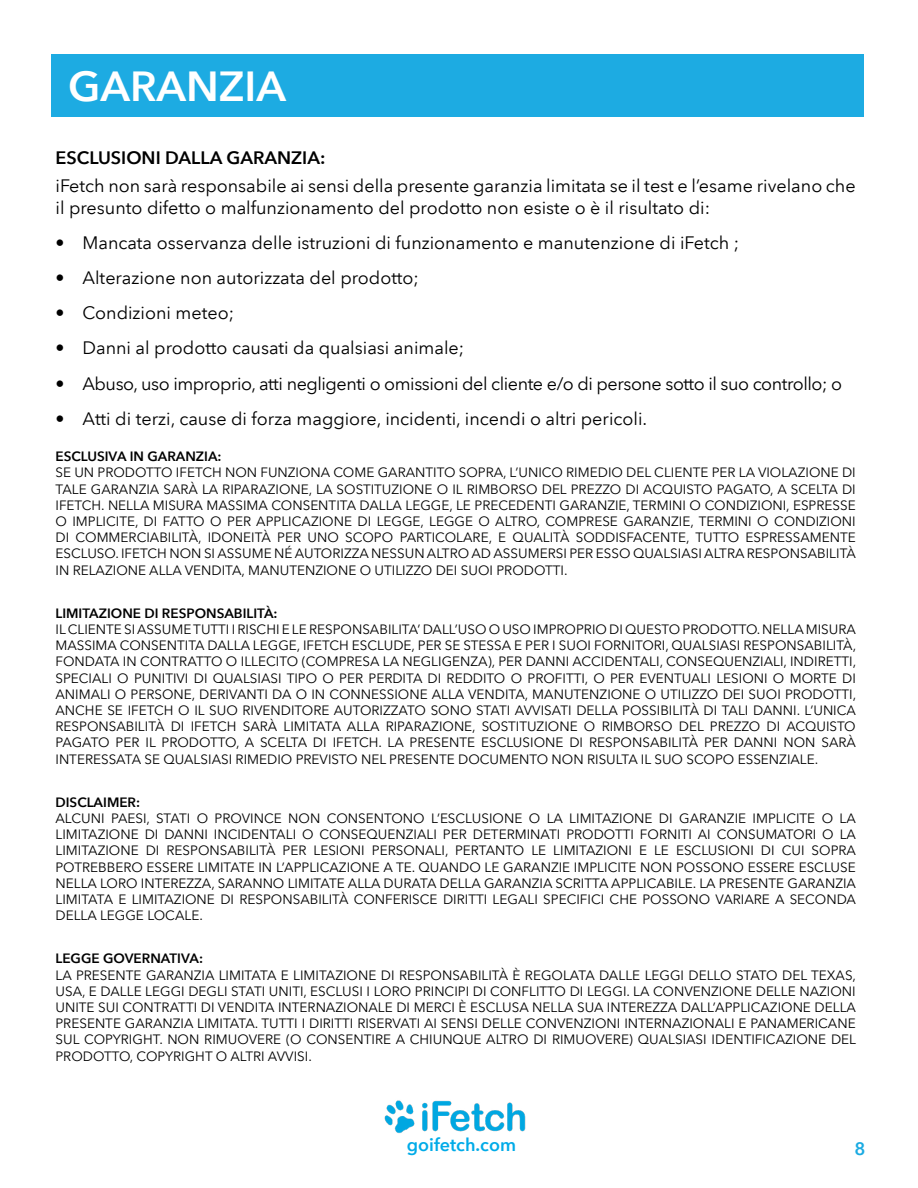
<style>
.page{position:relative;width:918px;height:1188px;background:#fff}
.page>*{position:absolute;margin:0;border:0;box-sizing:border-box;transform-origin:0 0}
.t1{font:600 42px "Avenir Next LT Pro";color:#fff}
.t2{font:18px/21.6px "Avenir Next LT Pro";color:#000}
.t3{font:18px "Avenir Next LT Pro";letter-spacing:-.025em;color:#000}
.t4{font:600 18px "Avenir Next LT Pro";color:#000}
.t5{font:600 18px "Avenir Next LT Pro";color:#00abe8}
.t6{font:600 18px "Avenir Next LT Pro";color:#1babe2}
.t7{font:13.5px/16.2px "Avenir Next LT Pro";color:#000;text-align:justify}
.t8{font:600 13.5px "Avenir Next LT Pro";color:#000}
</style>
<div class="page">
<img style="left:384px;top:1100px;width:142px;height:33px">
<div style="left:52px;top:54px;width:812px;height:63px;background:#1dabe2"></div>
<h1 class="t1" style="left:68px;top:61px;width:220px">GARANZIA</h1>
<h2 class="t4" style="left:56px;top:147px;width:271px">ESCLUSIONI DALLA GARANZIA:</h2>
<h2 class="t2" style="left:56px;top:175px;width:802px">iFetch non sarà responsabile ai sensi della presente garanzia limitata se il test e l’esame rivelano che il presunto difetto o malfunzionamento del prodotto non esiste o è il risultato di:</h2>
<h2 class="t2" style="left:56px;top:232px;width:685px">• Mancata osservanza delle istruzioni di funzionamento e manutenzione di iFetch ;</h2>
<h2 class="t2" style="left:56px;top:267px;width:365px">• Alterazione non autorizzata del prodotto;</h2>
<h2 class="t2" style="left:56px;top:302px;width:180px">• Condizioni meteo;</h2>
<h2 class="t2" style="left:56px;top:337px;width:410px">• Danni al prodotto causati da qualsiasi animale;</h2>
<h2 class="t3" style="left:56px;top:373px;width:788px">• Abuso, uso improprio, atti negligenti o omissioni del cliente e/o di persone sotto il suo controllo; o</h2>
<h2 class="t2" style="left:56px;top:408px;width:593px">• Atti di terzi, cause di forza maggiore, incidenti, incendi o altri pericoli.</h2>
<p class="t8" style="left:56px;top:448px;width:168px">ESCLUSIVA IN GARANZIA:</p>
<p class="t7" style="left:56px;top:465px;width:802px">SE UN PRODOTTO IFETCH NON FUNZIONA COME GARANTITO SOPRA, L’UNICO RIMEDIO DEL CLIENTE PER LA VIOLAZIONE DI TALE GARANZIA SARÀ LA RIPARAZIONE, LA SOSTITUZIONE O IL RIMBORSO DEL PREZZO DI ACQUISTO PAGATO, A SCELTA DI IFETCH. NELLA MISURA MASSIMA CONSENTITA DALLA LEGGE, LE PRECEDENTI GARANZIE, TERMINI O CONDIZIONI, ESPRESSE O IMPLICITE, DI FATTO O PER APPLICAZIONE DI LEGGE, LEGGE O ALTRO, COMPRESE GARANZIE, TERMINI O CONDIZIONI DI COMMERCIABILITÀ, IDONEITÀ PER UNO SCOPO PARTICOLARE, E QUALITÀ SODDISFACENTE, TUTTO ESPRESSAMENTE ESCLUSO. IFETCH NON SI ASSUME NÉ AUTORIZZA NESSUN ALTRO AD ASSUMERSI PER ESSO QUALSIASI ALTRA RESPONSABILITÀ IN RELAZIONE ALLA VENDITA, MANUTENZIONE O UTILIZZO DEI SUOI PRODOTTI.</p>
<p class="t8" style="left:56px;top:605px;width:224px">LIMITAZIONE DI RESPONSABILITÀ:</p>
<p class="t7" style="left:56px;top:621px;width:802px">IL CLIENTE SI ASSUME TUTTI I RISCHI E LE RESPONSABILITA’ DALL’USO O USO IMPROPRIO DI QUESTO PRODOTTO. NELLA MISURA MASSIMA CONSENTITA DALLA LEGGE, IFETCH ESCLUDE, PER SE STESSA E PER I SUOI FORNITORI, QUALSIASI RESPONSABILITÀ, FONDATA IN CONTRATTO O ILLECITO (COMPRESA LA NEGLIGENZA), PER DANNI ACCIDENTALI, CONSEQUENZIALI, INDIRETTI, SPECIALI O PUNITIVI DI QUALSIASI TIPO O PER PERDITA DI REDDITO O PROFITTI, O PER EVENTUALI LESIONI O MORTE DI ANIMALI O PERSONE, DERIVANTI DA O IN CONNESSIONE ALLA VENDITA, MANUTENZIONE O UTILIZZO DEI SUOI PRODOTTI, ANCHE SE IFETCH O IL SUO RIVENDITORE AUTORIZZATO SONO STATI AVVISATI DELLA POSSIBILITÀ DI TALI DANNI. L’UNICA RESPONSABILITÀ DI IFETCH SARÀ LIMITATA ALLA RIPARAZIONE, SOSTITUZIONE O RIMBORSO DEL PREZZO DI ACQUISTO PAGATO PER IL PRODOTTO, A SCELTA DI IFETCH. LA PRESENTE ESCLUSIONE DI RESPONSABILITÀ PER DANNI NON SARÀ INTERESSATA SE QUALSIASI RIMEDIO PREVISTO NEL PRESENTE DOCUMENTO NON RISULTA IL SUO SCOPO ESSENZIALE.</p>
<p class="t8" style="left:56px;top:794px;width:86px">DISCLAIMER:</p>
<p class="t7" style="left:56px;top:810px;width:802px">ALCUNI PAESI, STATI O PROVINCE NON CONSENTONO L’ESCLUSIONE O LA LIMITAZIONE DI GARANZIE IMPLICITE O LA LIMITAZIONE DI DANNI INCIDENTALI O CONSEQUENZIALI PER DETERMINATI PRODOTTI FORNITI AI CONSUMATORI O LA LIMITAZIONE DI RESPONSABILITÀ PER LESIONI PERSONALI, PERTANTO LE LIMITAZIONI E LE ESCLUSIONI DI CUI SOPRA POTREBBERO ESSERE LIMITATE IN L’APPLICAZIONE A TE. QUANDO LE GARANZIE IMPLICITE NON POSSONO ESSERE ESCLUSE NELLA LORO INTEREZZA, SARANNO LIMITATE ALLA DURATA DELLA GARANZIA SCRITTA APPLICABILE. LA PRESENTE GARANZIA LIMITATA E LIMITAZIONE DI RESPONSABILITÀ CONFERISCE DIRITTI LEGALI SPECIFICI CHE POSSONO VARIARE A SECONDA DELLA LEGGE LOCALE.</p>
<p class="t8" style="left:56px;top:950px;width:149px">LEGGE GOVERNATIVA:</p>
<p class="t7" style="left:56px;top:967px;width:802px">LA PRESENTE GARANZIA LIMITATA E LIMITAZIONE DI RESPONSABILITÀ È REGOLATA DALLE LEGGI DELLO STATO DEL TEXAS, USA, E DALLE LEGGI DEGLI STATI UNITI, ESCLUSI I LORO PRINCIPI DI CONFLITTO DI LEGGI. LA CONVENZIONE DELLE NAZIONI UNITE SUI CONTRATTI DI VENDITA INTERNAZIONALE DI MERCI È ESCLUSA NELLA SUA INTEREZZA DALL’APPLICAZIONE DELLA PRESENTE GARANZIA LIMITATA. TUTTI I DIRITTI RISERVATI AI SENSI DELLE CONVENZIONI INTERNAZIONALI E PANAMERICANE SUL COPYRIGHT. NON RIMUOVERE (O CONSENTIRE A CHIUNQUE ALTRO DI RIMUOVERE) QUALSIASI IDENTIFICAZIONE DEL PRODOTTO, COPYRIGHT O ALTRI AVVISI.</p>
<h2 class="t5" style="left:407px;top:1134px;width:111px">goifetch.com</h2>
<h2 class="t6" style="left:855px;top:1138px;width:12px">8</h2>
</div>
